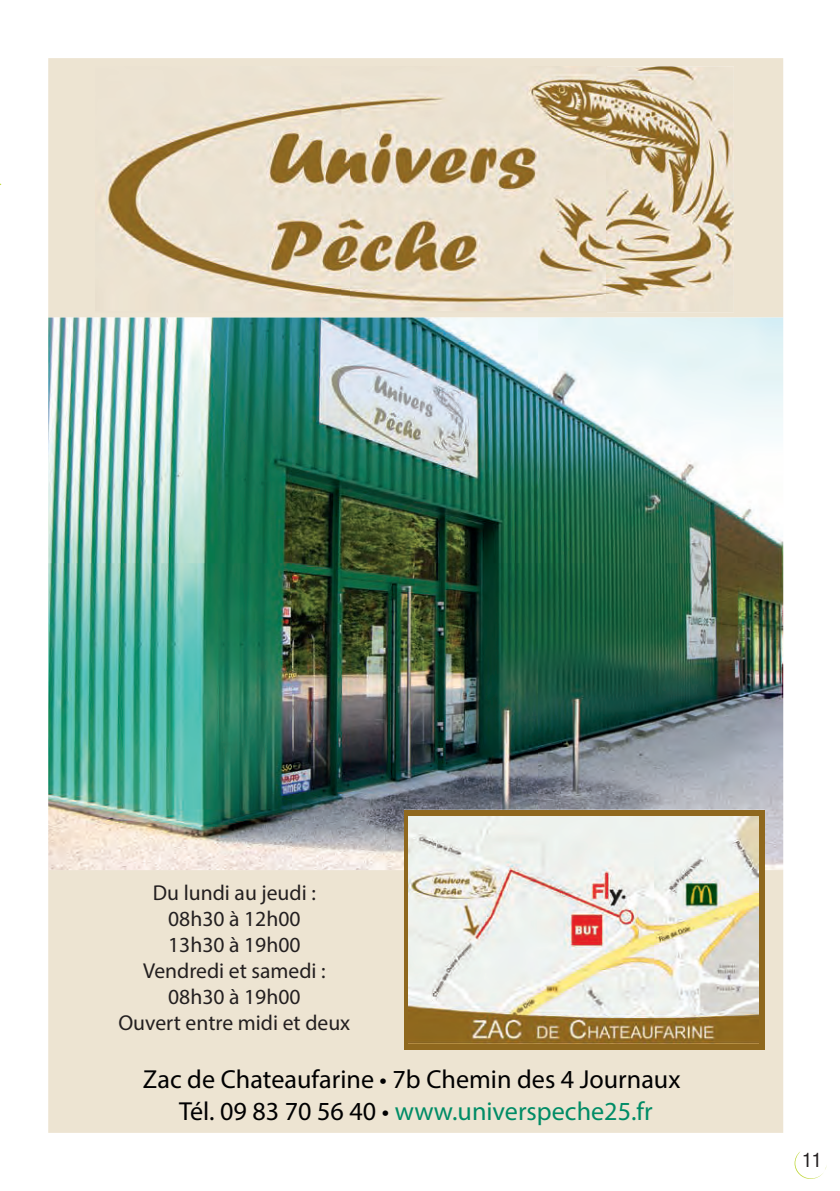
<style>
.page{position:relative;width:840px;height:1191px;background:#fff}
.page>*{position:absolute;margin:0;border:0;box-sizing:border-box;transform-origin:0 0}
.t1{font:600 26.2px/31.4px "Avant Garde";color:#000001;text-align:center}
.t2{font:21.6px/26px "Avant Garde";color:#231f20}
.t3{font:600 21.6px "Avant Garde";color:#231f20}
.t4{font:condensed 20px "Helvetica Neue";color:#231f20}
.s1{color:#008c66}
</style>
<div class="page">
<svg style="left:794px;top:1151px;width:32px;height:28px"></svg>
<div style="left:48px;top:58px;width:734px;height:1074px;background:#ede4d2"></div>
<img style="left:96px;top:66px;width:637px;height:246px">
<img style="left:48px;top:317px;width:734px;height:553px">
<div style="left:404px;top:809px;width:359px;height:240px;background:#8f681e"></div>
<img style="left:408px;top:816px;width:349px;height:227px">
<p class="t3" style="left:153px;top:879px;width:164px">Du lundi au jeudi :</p>
<p class="t2" style="left:168px;top:905px;width:134px">08h30 à 12h00<br>13h30 à 19h00</p>
<p class="t3" style="left:143px;top:957px;width:184px">Vendredi et samedi :</p>
<p class="t2" style="left:118px;top:983px;width:233px;text-align:center">08h30 à 19h00<br>Ouvert entre midi et deux</p>
<p class="t1" style="left:143px;top:1063px;width:538px">Zac de Chateaufarine • 7b Chemin des 4 Journaux<br>Tél. 09 83 70 56 40 • <span class="s1">www.universpeche25.fr</span></p>
<p class="t4" style="left:801px;top:1148px;width:21px">11</p>
</div>
